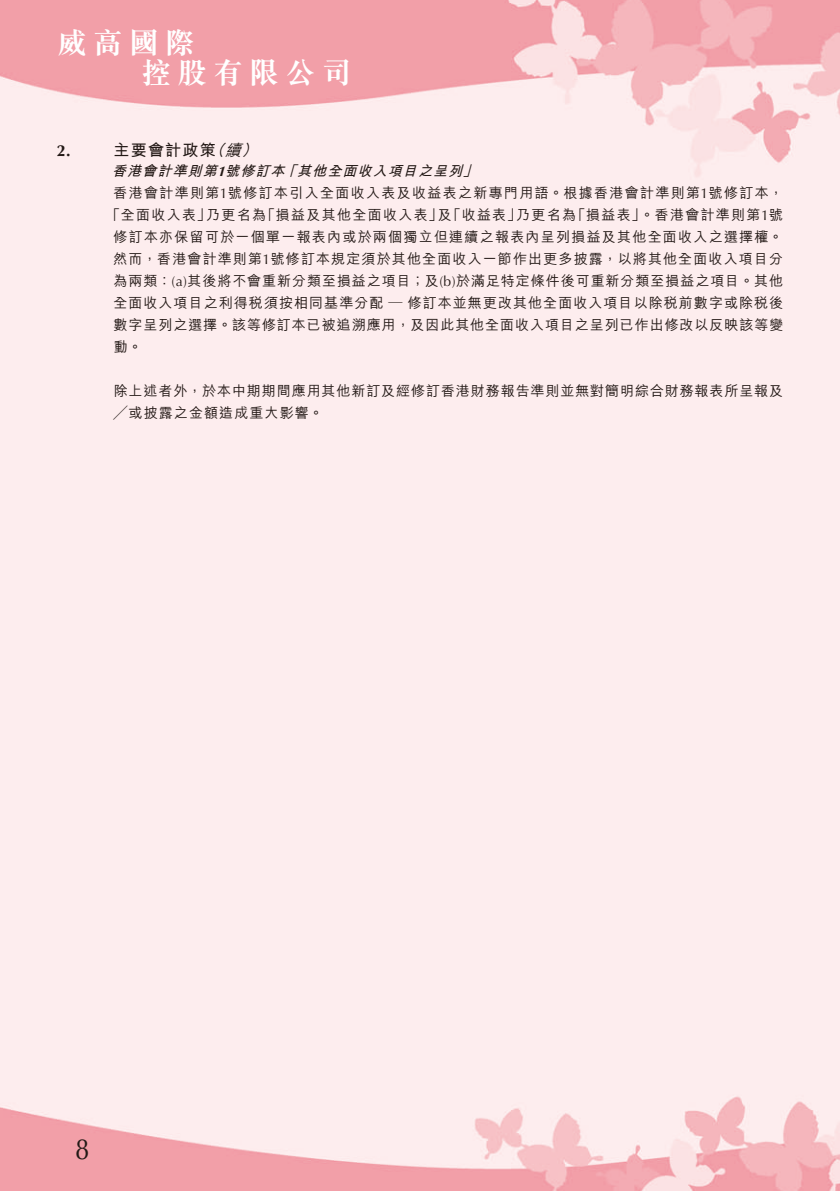
<style>
.page{position:relative;width:840px;height:1191px;background:#fff}
.page>*{position:absolute;margin:0;border:0;box-sizing:border-box;transform-origin:0 0}
.t1{font:700 30px/29.8px "M Sung HK";letter-spacing:.2em;color:#fff}
.t2{font:29.2px "Optima LT Std";color:#231916;scale:.88 1}
.t3{font:700 16px "M Hei HK";letter-spacing:.08em;color:#231916}
.t4{font:700 16px "Optima LT Std";color:#231916}
.t5{font:500 14px/22px "M Hei HK";letter-spacing:.075em;color:#231916}
.t6{font:500 14px "M Hei HK";letter-spacing:.095em;color:#231916}
.t7{font:italic 700 14px "M Hei HK";color:#231916}
.s1{font-weight:500;font-style:italic}
.s2{font-family:"Optima LT Std"}
.s3{font-family:"Optima LT Std";font-weight:400}
</style>
<div class="page">
<h1 class="t1" style="left:141px;top:27px;width:212px;text-indent:-84px">威高國際<br>控股有限公司</h1>
<p class="t4" style="left:57px;top:141px;width:15px">2.</p>
<p class="t3" style="left:113px;top:139px;width:151px">主要會計政策<span class="s1">（續）</span></p>
<p class="t7" style="left:112px;top:161px;width:371px">香港會計準則第<span class="s2">1</span>號修訂本「其他全面收入項目之呈列」</p>
<p class="t6" style="left:113px;top:183px;width:671px">香港會計準則第<span class="s3">1</span>號修訂本引入全面收入表及收益表之新專門用語。根據香港會計準則第<span class="s3">1</span>號修訂本，</p>
<p class="t6" style="left:106px;top:205px;width:677px">「全面收入表」乃更名為「損益及其他全面收入表」及「收益表」乃更名為「損益表」。香港會計準則第<span class="s3">1</span>號</p>
<p class="t5" style="left:113px;top:225px;width:670px">修訂本亦保留可於一個單一報表內或於兩個獨立但連續之報表內呈列損益及其他全面收入之選擇權。</p>
<p class="t5" style="left:113px;top:247px;width:671px">然而，香港會計準則第<span class="s3">1</span>號修訂本規定須於其他全面收入一節作出更多披露，以將其他全面收入項目分</p>
<p class="t5" style="left:113px;top:269px;width:670px">為兩類：<span class="s3">(a)</span>其後將不會重新分類至損益之項目；及<span class="s3">(b)</span>於滿足特定條件後可重新分類至損益之項目。其他</p>
<p class="t5" style="left:113px;top:291px;width:671px">全面收入項目之利得稅須按相同基準分配 — 修訂本並無更改其他全面收入項目以除稅前數字或除稅後</p>
<p class="t5" style="left:113px;top:313px;width:671px">數字呈列之選擇。該等修訂本已被追溯應用，及因此其他全面收入項目之呈列已作出修改以反映該等變</p>
<p class="t5" style="left:114px;top:335px;width:30px">動。</p>
<p class="t5" style="left:113px;top:379px;width:670px">除上述者外，於本中期期間應用其他新訂及經修訂香港財務報告準則並無對簡明綜合財務報表所呈報及╱或披露之金額造成重大影響。</p>
<p class="t2" style="left:75px;top:1132px;width:18px">8</p>
</div>
